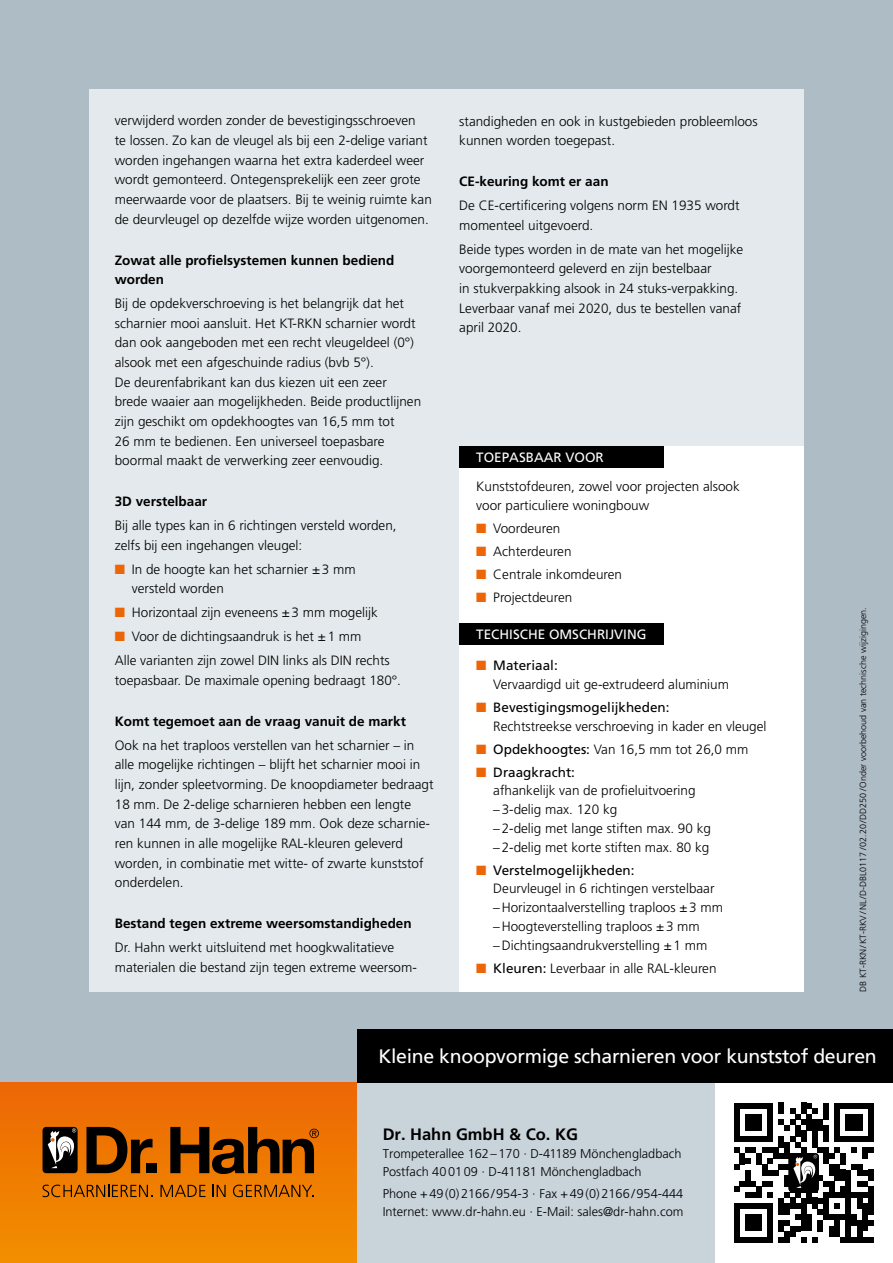
<style>
.page{position:relative;width:893px;height:1263px;background:#fff}
.page>*{position:absolute;margin:0;border:0;box-sizing:border-box;transform-origin:0 0}
.t1{font:19.5px "Frutiger";letter-spacing:-.015em;color:#fff}
.t2{font:700 16.5px "Frutiger";color:#000}
.t3{font:300 13.5px/19.6px "Frutiger";color:#000}
.t4{font:700 13.5px/19.6px "Frutiger";color:#000}
.t5{font:13.5px "Frutiger";color:#fff}
.t6{font:300 12.75px/18px "Frutiger";color:#000}
.t7{font:300 9px "Frutiger";color:#000}
.s1{color:#ec6608}
.s2{font-weight:400}
</style>
<div class="page">
<div style="left:0;top:0;width:893px;height:1082px;background:#aebcc5"></div>
<div style="left:0;top:1082px;width:357px;height:181px;background:linear-gradient(to bottom,#eb6605,#f18f00)"></div>
<div style="left:357px;top:1082px;width:357px;height:181px;background:#c8d3da"></div>
<svg style="left:734px;top:1103px;width:140px;height:139px"></svg>
<div style="left:89px;top:89px;width:715px;height:903px;background:#e3e9ec"></div>
<div style="left:357px;top:1029px;width:536px;height:53px;background:#000"></div>
<div style="left:459px;top:446px;width:345px;height:546px;background:#fff"></div>
<div style="left:459px;top:623px;width:204px;height:21px;background:#000"></div>
<div style="left:459px;top:446px;width:204px;height:22px;background:#000"></div>
<svg style="left:43px;top:1184px;width:109px;height:13px"></svg>
<svg style="left:160px;top:1185px;width:46px;height:12px"></svg>
<svg style="left:213px;top:1185px;width:13px;height:12px"></svg>
<svg style="left:233px;top:1184px;width:81px;height:13px"></svg>
<svg style="left:86px;top:1127px;width:67px;height:46px;background:#713700"></svg>
<div style="left:147px;top:1163px;width:10px;height:10px;background:#000"></div>
<svg style="left:170px;top:1127px;width:149px;height:47px;background:#7b3c00"></svg>
<div style="left:43px;top:1127px;width:35px;height:46px;background:#000;border-radius:4px"></div>
<svg style="left:48px;top:1128px;width:29px;height:40px"></svg>
<p class="t3" style="left:115px;top:111px;width:319px">verwijderd worden zonder de bevestigingsschroeven<br>te lossen. Zo kan de vleugel als bij een 2-delige variant worden ingehangen waarna het extra kaderdeel weer wordt gemonteerd. Ontegensprekelijk een zeer grote meerwaarde voor de plaatsers. Bij te weinig ruimte kan de deurvleugel op dezelfde wijze worden uitgenomen.</p>
<p class="t4" style="left:115px;top:250px;width:281px">Zowat alle profielsystemen kunnen bediend worden</p>
<p class="t3" style="left:115px;top:294px;width:308px">Bij de opdekverschroeving is het belangrijk dat het scharnier mooi aansluit. Het KT-RKN scharnier wordt dan ook aangeboden met een recht vleugeldeel (0°) alsook met een afgeschuinde radius (bvb 5°).<br>De deurenfabrikant kan dus kiezen uit een zeer brede waaier aan mogelijkheden. Beide productlijnen zijn geschikt om opdekhoogtes van 16,5 mm tot<br>26 mm te bedienen. Een universeel toepasbare boormal maakt de verwerking zeer eenvoudig.</p>
<p class="t4" style="left:115px;top:492px;width:94px">3D verstelbaar</p>
<p class="t3" style="left:115px;top:516px;width:283px">Bij alle types kan in 6 richtingen versteld worden, zelfs bij een ingehangen vleugel:</p>
<p class="t3" style="left:132px;top:559px;width:225px;text-indent:-17px"><span class="s1">■</span> In de hoogte kan het scharnier ±3 mm versteld worden</p>
<p class="t3" style="left:115px;top:603px;width:265px"><span class="s1">■</span> Horizontaal zijn eveneens ±3 mm mogelijk</p>
<p class="t3" style="left:115px;top:625px;width:277px;line-height:23.9px"><span class="s1">■</span> Voor de dichtingsaandruk is het ±1 mm<br>Alle varianten zijn zowel DIN links als DIN rechts</p>
<p class="t3" style="left:115px;top:670px;width:288px">toepasbaar. De maximale opening bedraagt 180°.</p>
<p class="t4" style="left:115px;top:711px;width:293px">Komt tegemoet aan de vraag vanuit de markt</p>
<p class="t3" style="left:115px;top:735px;width:320px">Ook na het traploos verstellen van het scharnier – in alle mogelijke richtingen – blijft het scharnier mooi in lijn, zonder spleetvorming. De knoopdiameter bedraagt 18 mm. De 2-delige scharnieren hebben een lengte van 144 mm, de 3-delige 189 mm. Ook deze scharnie&shy;ren kunnen in alle mogelijke RAL-kleuren geleverd worden, in combinatie met witte- of zwarte kunststof onderdelen.</p>
<p class="t4" style="left:115px;top:913px;width:298px">Bestand tegen extreme weersomstandigheden</p>
<p class="t3" style="left:115px;top:938px;width:304px">Dr. Hahn werkt uitsluitend met hoogkwalitatieve materialen die bestand zijn tegen extreme weersom-</p>
<p class="t3" style="left:459px;top:111px;width:300px">standigheden en ook in kustgebieden probleemloos kunnen worden toegepast.</p>
<p class="t4" style="left:459px;top:171px;width:151px">CE-keuring komt er aan</p>
<p class="t3" style="left:459px;top:196px;width:282px">De CE-certificering volgens norm EN 1935 wordt momenteel uitgevoerd.</p>
<p class="t3" style="left:459px;top:239px;width:286px">Beide types worden in de mate van het mogelijke voorgemonteerd geleverd en zijn bestelbaar<br>in stukverpakking alsook in 24 stuks-verpakking.<br>Leverbaar vanaf mei 2020, dus te bestellen vanaf april 2020.</p>
<p class="t5" style="left:476px;top:450px;width:129px">TOEPASBAAR VOOR</p>
<p class="t3" style="left:476px;top:477px;width:265px;line-height:18.8px">Kunststofdeuren, zowel voor projecten alsook voor particuliere woningbouw</p>
<p class="t3" style="left:476px;top:518px;width:86px"><span class="s1">■</span> Voordeuren</p>
<p class="t3" style="left:476px;top:541px;width:97px"><span class="s1">■</span> Achterdeuren</p>
<p class="t3" style="left:476px;top:564px;width:147px"><span class="s1">■</span> Centrale inkomdeuren</p>
<p class="t3" style="left:476px;top:587px;width:98px"><span class="s1">■</span> Projectdeuren</p>
<p class="t5" style="left:476px;top:626px;width:172px">TECHISCHE OMSCHRIJVING</p>
<p class="t3" style="left:493px;top:656px;width:237px;line-height:18.8px;text-indent:-17px"><span class="s1">■</span> <span class="s2">Materiaal:<br></span>Vervaardigd uit ge-extrudeerd aluminium</p>
<p class="t3" style="left:493px;top:698px;width:275px;line-height:18.8px;text-indent:-17px"><span class="s1">■</span> <span class="s2">Bevestigingsmogelijkheden:<br></span>Rechtstreekse verschroeving in kader en vleugel</p>
<p class="t3" style="left:476px;top:739px;width:274px"><span class="s1">■</span> <span class="s2">Opdekhoogtes:</span> Van 16,5 mm tot 26,0 mm</p>
<p class="t3" style="left:493px;top:763px;width:219px;line-height:18.8px;text-indent:-17px"><span class="s1">■</span> <span class="s2">Draagkracht:<br></span>afhankelijk van de profieluitvoering –3-delig max. 120 kg<br>–2-delig met lange stiften max. 90 kg –2-delig met korte stiften max. 80 kg</p>
<p class="t3" style="left:493px;top:861px;width:231px;line-height:18.8px;text-indent:-17px"><span class="s1">■</span> <span class="s2">Verstelmogelijkheden:<br></span>Deurvleugel in 6 richtingen verstelbaar –Horizontaalverstelling traploos ±3 mm –Hoogteverstelling traploos ±3 mm –Dichtingsaandrukverstelling ±1 mm</p>
<p class="t3" style="left:476px;top:958px;width:242px"><span class="s1">■</span> <span class="s2">Kleuren:</span> Leverbaar in alle RAL-kleuren</p>
<p class="t7" style="left:858px;top:992px;width:386px;rotate:-90deg">DB KT-RKN/KT-RKV/NL /D-DBL0117/02.20/DD250/Onder voorbehoud van technische wijzigingen.</p>
<h1 class="t1" style="left:378px;top:1045px;width:500px">Kleine knoopvormige scharnieren voor kunststof deuren</h1>
<p class="t2" style="left:383px;top:1124px;width:197px">Dr. Hahn GmbH &amp; Co. KG</p>
<p class="t6" style="left:383px;top:1144px;width:300px">Trompeterallee 162–170 · D-41189 Mönchengladbach<br>Postfach 400109 · D-41181 Mönchengladbach</p>
<p class="t6" style="left:383px;top:1184px;width:302px">Phone +49(0)2166/954-3 · Fax +49(0)2166/954-444<br>Internet: www.dr-hahn.eu · E-Mail: sales@dr-hahn.com</p>
</div>
